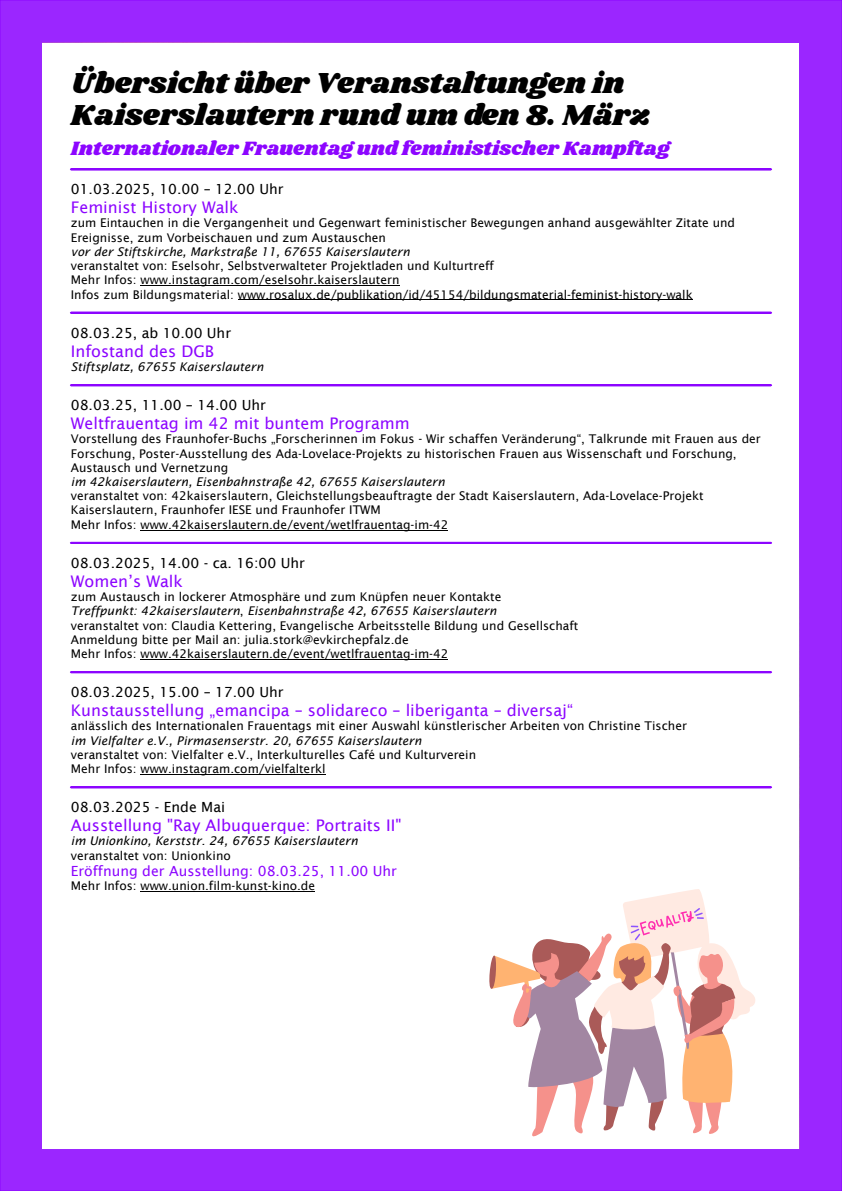
<style>
.page{position:relative;width:842px;height:1191px;background:#fff}
.page>*{position:absolute;margin:0;border:0;box-sizing:border-box;transform-origin:0 0}
.t1{font:30px/32.4px "Shrikhand";color:#000}
.t2{font:20px "Shrikhand";color:#8c05ff}
.t3{font:16px "Lucida Sans";color:#8c05ff}
.t4{font:14px "Lucida Sans";color:#000}
.t5{font:14px "Lucida Sans";color:#8c05ff}
.t6{font:12px/14.2px "Lucida Sans";color:#000}
.t7{font:italic 12px "Lucida Sans";color:#000}
.s1{font-style:italic}
</style>
<div class="page">
<div style="left:0;top:0;width:842px;height:1191px;background:#9b26ff;border:1px solid #8c05ff"></div>
<div style="left:43px;top:43px;width:756px;height:1105px;background:#fff"></div>
<hr style="left:140px;top:285px;width:259px;height:1px;background:#000">
<hr style="left:238px;top:300px;width:455px;height:1px;background:#000">
<hr style="left:71px;top:312px;width:700px;height:2px;background:#8c05ff">
<hr style="left:71px;top:384px;width:700px;height:2px;background:#8c05ff">
<hr style="left:140px;top:530px;width:308px;height:1px;background:#000">
<hr style="left:71px;top:542px;width:700px;height:2px;background:#8c05ff">
<hr style="left:140px;top:659px;width:308px;height:1px;background:#000">
<hr style="left:71px;top:671px;width:700px;height:2px;background:#8c05ff">
<hr style="left:71px;top:786px;width:700px;height:2px;background:#8c05ff">
<hr style="left:140px;top:774px;width:186px;height:1px;background:#000">
<svg style="left:489px;top:889px;width:266px;height:248px"></svg>
<hr style="left:71px;top:168px;width:700px;height:2px;background:#8c05ff">
<hr style="left:140px;top:891px;width:175px;height:1px;background:#000">
<h1 class="t1" style="left:71px;top:68px;width:581px">Übersicht über Veranstaltungen in<br>Kaiserslautern rund um den 8. März</h1>
<h2 class="t2" style="left:71px;top:134px;width:600px">Internationaler Frauentag und feministischer Kampftag</h2>
<p class="t4" style="left:71px;top:183px;width:214px">01.03.2025, 10.00 – 12.00 Uhr</p>
<h3 class="t3" style="left:71px;top:201px;width:169px">Feminist History Walk</h3>
<p class="t6" style="left:71px;top:217px;width:666px">zum Eintauchen in die Vergangenheit und Gegenwart feministischer Bewegungen anhand ausgewählter Zitate und<br>Ereignisse, zum Vorbeischauen und zum Austauschen</p>
<p class="t7" style="left:71px;top:247px;width:340px">vor der Stiftskirche, Markstraße 11, 67655 Kaiserslautern</p>
<p class="t6" style="left:71px;top:260px;width:623px">veranstaltet von: Eselsohr, Selbstverwalteter Projektladen und Kulturtreff<br>Mehr Infos: www.instagram.com/eselsohr.kaiserslautern<br>Infos zum Bildungsmaterial: www.rosalux.de/publikation/id/45154/bildungsmaterial-feminist-history-walk</p>
<p class="t4" style="left:71px;top:327px;width:162px">08.03.25, ab 10.00 Uhr</p>
<h3 class="t3" style="left:71px;top:344px;width:145px">Infostand des DGB</h3>
<p class="t7" style="left:71px;top:362px;width:194px">Stiftsplatz, 67655 Kaiserslautern</p>
<p class="t4" style="left:71px;top:399px;width:196px">08.03.25, 11.00 – 14.00 Uhr</p>
<h3 class="t3" style="left:71px;top:417px;width:340px">Weltfrauentag im 42 mit buntem Programm</h3>
<p class="t6" style="left:71px;top:433px;width:691px">Vorstellung des Fraunhofer-Buchs „Forscherinnen im Fokus - Wir schaffen Veränderung“, Talkrunde mit Frauen aus der<br>Forschung, Poster-Ausstellung des Ada-Lovelace-Projekts zu historischen Frauen aus Wissenschaft und Forschung,<br>Austausch und Vernetzung</p>
<p class="t7" style="left:71px;top:477px;width:376px">im 42kaiserslautern, Eisenbahnstraße 42, 67655 Kaiserslautern</p>
<p class="t6" style="left:71px;top:490px;width:634px">veranstaltet von: 42kaiserslautern, Gleichstellungsbeauftragte der Stadt Kaiserslautern, Ada-Lovelace-Projekt<br>Kaiserslautern, Fraunhofer IESE und Fraunhofer ITWM<br>Mehr Infos: www.42kaiserslautern.de/event/wetlfrauentag-im-42</p>
<p class="t4" style="left:71px;top:557px;width:235px">08.03.2025, 14.00 - ca. 16:00 Uhr</p>
<h3 class="t3" style="left:71px;top:574px;width:114px">Women’s Walk</h3>
<p class="t6" style="left:71px;top:590px;width:509px">zum Austausch in lockerer Atmosphäre und zum Knüpfen neuer Kontakte<br><span class="s1">Treffpunkt: 42kaiserslautern</span>, <span class="s1">Eisenbahnstraße 42, 67655 Kaiserslautern<br></span>veranstaltet von: Claudia Kettering, Evangelische Arbeitsstelle Bildung und Gesellschaft Anmeldung bitte per Mail an: julia.stork@evkirchepfalz.de<br>Mehr Infos: www.42kaiserslautern.de/event/wetlfrauentag-im-42</p>
<p class="t4" style="left:71px;top:686px;width:214px">08.03.2025, 15.00 – 17.00 Uhr</p>
<h3 class="t3" style="left:71px;top:704px;width:504px">Kunstausstellung „emancipa – solidareco – liberiganta – diversaj“</h3>
<p class="t6" style="left:71px;top:720px;width:617px">anlässlich des Internationalen Frauentags mit einer Auswahl künstlerischer Arbeiten von Christine Tischer</p>
<p class="t7" style="left:71px;top:735px;width:352px">im Vielfalter e.V., Pirmasenserstr. 20, 67655 Kaiserslautern</p>
<p class="t6" style="left:71px;top:748px;width:407px">veranstaltet von: Vielfalter e.V., Interkulturelles Café und Kulturverein<br>Mehr Infos: www.instagram.com/vielfalterkl</p>
<p class="t4" style="left:71px;top:801px;width:156px">08.03.2025 - Ende Mai</p>
<h3 class="t3" style="left:71px;top:819px;width:332px">Ausstellung "Ray Albuquerque: Portraits II"</h3>
<p class="t7" style="left:71px;top:836px;width:289px">im Unionkino, Kerststr. 24, 67655 Kaiserslautern</p>
<p class="t6" style="left:71px;top:849px;width:162px">veranstaltet von: Unionkino</p>
<p class="t5" style="left:71px;top:865px;width:328px">Eröffnung der Ausstellung: 08.03.25, 11.00 Uhr</p>
<p class="t6" style="left:71px;top:880px;width:246px">Mehr Infos: www.union.film-kunst-kino.de</p>
</div>
